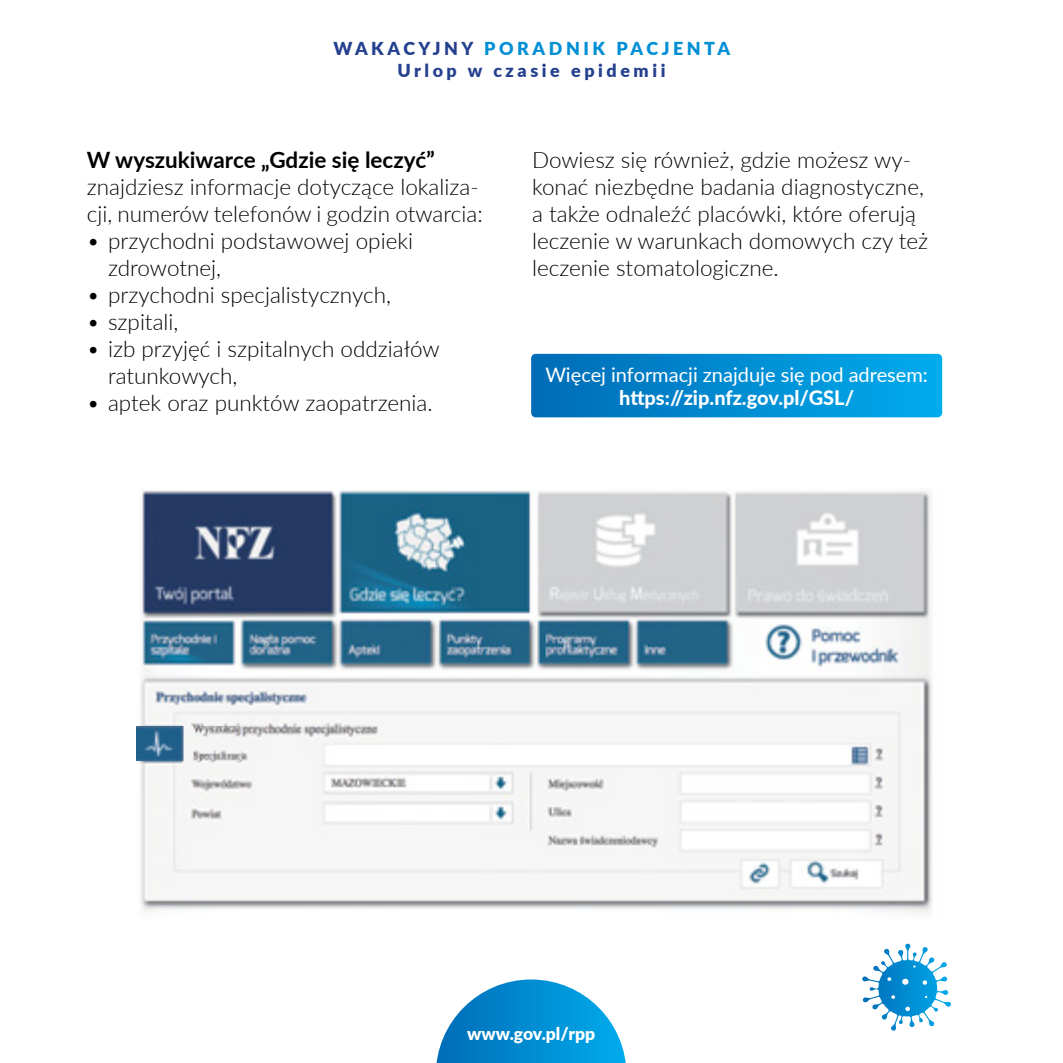
<style>
.page{position:relative;width:1063px;height:1063px;background:#fff}
.page>*{position:absolute;margin:0;border:0;box-sizing:border-box;transform-origin:0 0}
.t1{font:300 22.5px/27px "Lato";color:#000}
.t2{font:700 22.5px "Lato";color:#000}
.t3{font:20px "Lato";color:#fff}
.t4{font:800 20px "Lato";color:#fff}
.t5{font:900 18px/21.5px "Lato";letter-spacing:.2em;color:#25408f;text-align:center}
.t6{font:900 17.5px "Lato";color:#fff}
.s1{color:#008fd5}
</style>
<div class="page">
<svg style="left:436px;top:979px;width:190px;height:84px"></svg>
<svg style="left:531px;top:354px;width:411px;height:63px;background:#008bd1"></svg>
<img style="left:146px;top:495px;width:786px;height:409px">
<svg style="left:146px;top:904px;width:786px;height:10px"></svg>
<svg style="left:146px;top:490px;width:784px;height:5px"></svg>
<svg style="left:136px;top:490px;width:10px;height:422px"></svg>
<img style="left:137px;top:726px;width:106px;height:35px">
<svg style="left:862px;top:946px;width:45px;height:67px"></svg>
<p class="t5" style="left:333px;top:37px;width:398px">WAKACYJNY <span class="s1">PORADNIK PACJENTA<br></span>Urlop w czasie epidemii</p>
<p class="t2" style="left:87px;top:143px;width:350px">W wyszukiwarce „Gdzie się leczyć”</p>
<p class="t1" style="left:87px;top:172px;width:397px">znajdziesz informacje dotyczące lokaliza&shy;cji, numerów telefonów i godzin otwarcia:</p>
<p class="t1" style="left:108px;top:226px;width:307px;text-indent:-21px">• przychodni podstawowej opieki zdrowotnej,</p>
<p class="t1" style="left:87px;top:280px;width:306px">• przychodni specjalistycznych,</p>
<p class="t1" style="left:87px;top:307px;width:93px">• szpitali,</p>
<p class="t1" style="left:108px;top:334px;width:333px;text-indent:-21px">• izb przyjęć i szpitalnych oddziałów ratunkowych,</p>
<p class="t1" style="left:87px;top:388px;width:347px">• aptek oraz punktów zaopatrzenia.</p>
<p class="t1" style="left:532px;top:145px;width:397px">Dowiesz się również, gdzie możesz wy&shy;konać niezbędne badania diagnostyczne, a także odnaleźć placówki, które oferują leczenie w warunkach domowych czy też leczenie stomatologiczne.</p>
<p class="t3" style="left:545px;top:360px;width:384px">Więcej informacji znajduje się pod adresem:</p>
<p class="t4" style="left:619px;top:383px;width:237px">https://zip.nfz.gov.pl/GSL/</p>
<p class="t6" style="left:467px;top:1020px;width:130px">www.gov.pl/rpp</p>
</div>
